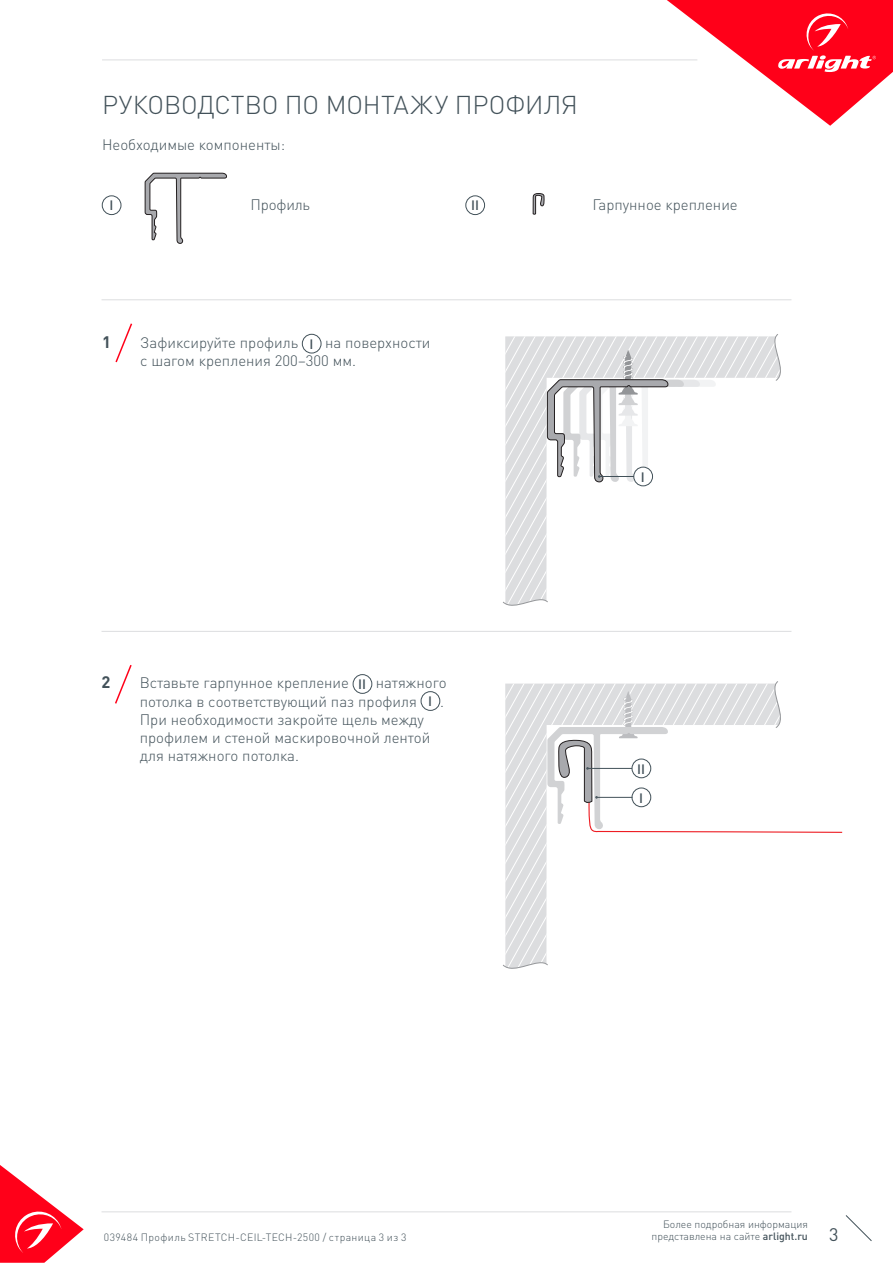
<style>
.page{position:relative;width:893px;height:1263px;background:#fff}
.page>*{position:absolute;margin:0;border:0;box-sizing:border-box;transform-origin:0 0}
.t1{font:300 25.5px "DIN Pro";letter-spacing:-.005em;color:#425159}
.t2{font:18px "DIN Pro";color:#425159}
.t3{font:700 16.5px "DIN Pro";color:#425159}
.t4{font:300 15px/18px "DIN Pro";color:#425159}
.t5{font:500 13.5px "DIN Pro";color:#425159}
.t6{font:300 10.5px "DIN Pro";color:#425159}
.t7{font:300 10.5px "DIN Pro";letter-spacing:.04em;color:#425159}
.s1{font-weight:500}
</style>
<div class="page">
<svg style="left:0;top:1165px;width:84px;height:98px"></svg>
<svg style="left:845px;top:1215px;width:27px;height:26px"></svg>
<svg style="left:667px;top:0;width:226px;height:126px"></svg>
<hr style="left:102px;top:60px;width:595px;height:1px;background:#dcdddf">
<hr style="left:102px;top:299px;width:689px;height:1px;background:#dcdddf">
<div style="left:102px;top:196px;width:19px;height:19px;border:1px solid #425159;border-radius:50%"></div>
<div style="left:466px;top:196px;width:19px;height:19px;border:1px solid #425159;border-radius:50%"></div>
<svg style="left:533px;top:193px;width:11px;height:22px"></svg>
<hr style="left:102px;top:1211px;width:689px;height:1px;background:#dcdddf">
<div style="left:302px;top:334px;width:19px;height:19px;border:1px solid #425159;border-radius:50%"></div>
<svg style="left:115px;top:323px;width:18px;height:40px"></svg>
<hr style="left:102px;top:631px;width:689px;height:1px;background:#dcdddf">
<svg style="left:115px;top:665px;width:17px;height:39px"></svg>
<div style="left:353px;top:674px;width:19px;height:19px;border:1px solid #425159;border-radius:50%"></div>
<div style="left:421px;top:691px;width:19px;height:20px;border:1px solid #425159;border-radius:50%"></div>
<svg style="left:145px;top:173px;width:82px;height:71px"></svg>
<svg style="left:503px;top:334px;width:278px;height:272px"></svg>
<svg style="left:503px;top:681px;width:340px;height:288px"></svg>
<p class="t1" style="left:102px;top:87px;width:477px">РУКОВОДСТВО ПО МОНТАЖУ ПРОФИЛЯ</p>
<p class="t4" style="left:102px;top:134px;width:185px">Необходимые компоненты:</p>
<p class="t4" style="left:250px;top:195px;width:61px">Профиль</p>
<p class="t4" style="left:592px;top:195px;width:147px">Гарпунное крепление</p>
<p class="t5" style="left:109px;top:196px;width:5px">I</p>
<p class="t5" style="left:471px;top:196px;width:9px">II</p>
<p class="t3" style="left:102px;top:331px;width:10px">1</p>
<p class="t4" style="left:140px;top:333px;width:159px">Зафиксируйте профиль</p>
<p class="t5" style="left:309px;top:335px;width:5px">I</p>
<p class="t4" style="left:140px;top:333px;width:292px;text-indent:185px">на поверхности с шагом крепления 200−300 мм.</p>
<p class="t3" style="left:102px;top:671px;width:10px">2</p>
<p class="t4" style="left:140px;top:673px;width:211px">Вставьте гарпунное крепление</p>
<p class="t5" style="left:358px;top:675px;width:9px">II</p>
<p class="t4" style="left:140px;top:673px;width:308px;line-height:18.9px;text-indent:236px">натяжного потолка в соответствующий паз профиля</p>
<p class="t5" style="left:428px;top:692px;width:5px">I</p>
<p class="t4" style="left:440px;top:692px;width:5px">.</p>
<p class="t4" style="left:140px;top:710px;width:292px">При необходимости закройте щель между профилем и стеной маскировочной лентой для натяжного потолка.</p>
<p class="t5" style="left:641px;top:468px;width:5px">I</p>
<p class="t5" style="left:637px;top:759px;width:9px">II</p>
<p class="t5" style="left:639px;top:788px;width:5px">I</p>
<p class="t6" style="left:663px;top:1216px;width:146px">Более подробная информация</p>
<p class="t6" style="left:651px;top:1229px;width:158px">представлена на сайте <span class="s1">arlight.ru</span></p>
<p class="t7" style="left:104px;top:1230px;width:304px">039484 Профиль STRETCH-CEIL-TECH-2500 / страница 3 из 3</p>
<p class="t2" style="left:829px;top:1222px;width:11px">3</p>
</div>
